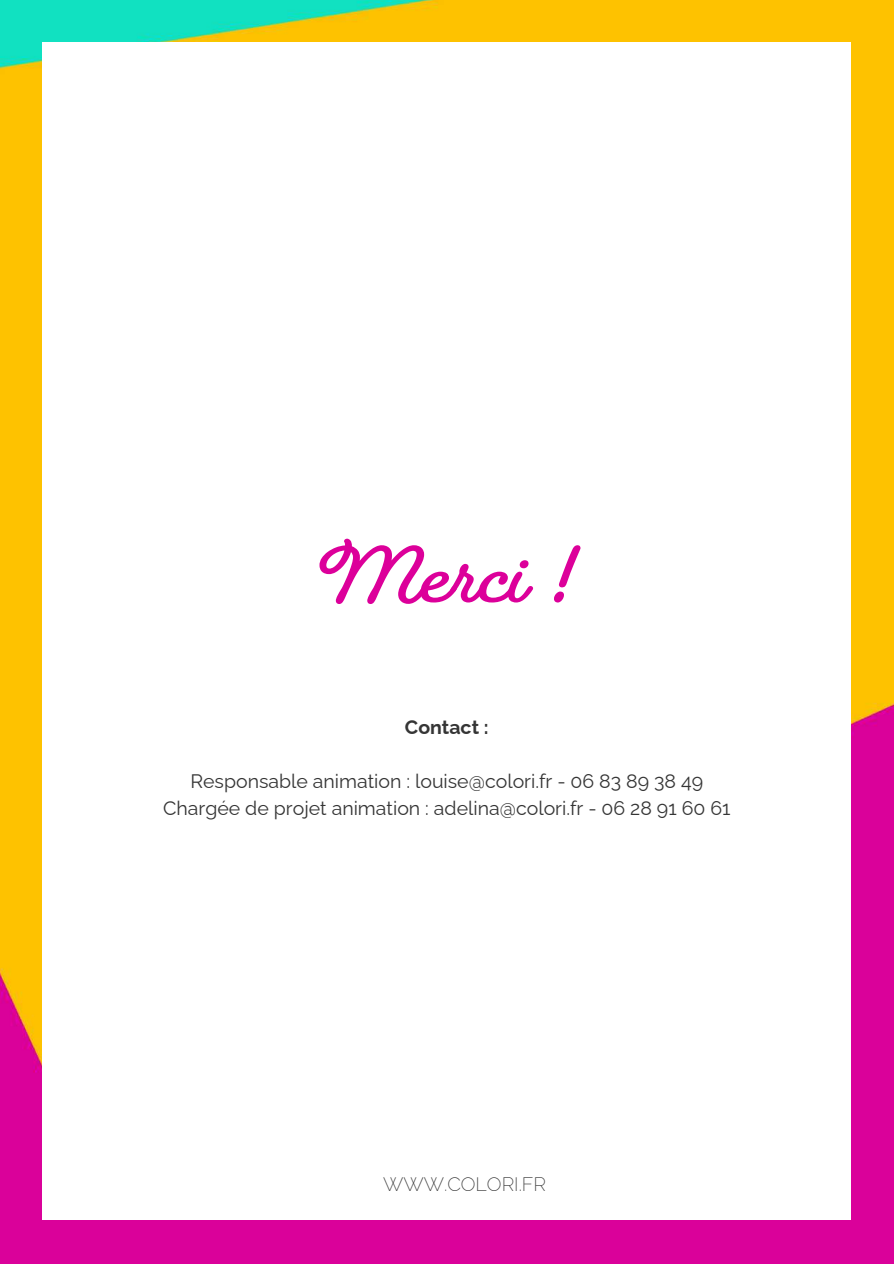
<style>
.page{position:relative;width:894px;height:1264px;background:#fff}
.page>*{position:absolute;margin:0;border:0;box-sizing:border-box;transform-origin:0 0}
.t1{font:700 72px "Fairwater Script";color:#dc009a}
.t2{font:19.5px/27px "Raleway";color:#353535;text-align:center}
.t3{font:200 19.5px "Raleway";color:#353535}
.t4{font:700 19.5px "Raleway";color:#353535}
</style>
<div class="page">
<img style="left:0;top:0;width:893px;height:1263px">
<div style="left:43px;top:43px;width:807px;height:1177px;background:#fff"></div>
<h1 class="t1" style="left:319px;top:535px;width:256px">Merci !</h1>
<p class="t4" style="left:405px;top:715px;width:85px">Contact :</p>
<p class="t2" style="left:163px;top:767px;width:568px">Responsable animation : louise@colori.fr - 06 83 89 38 49<br>Chargée de projet animation : adelina@colori.fr - 06 28 91 60 61</p>
<p class="t3" style="left:383px;top:1172px;width:164px">WWW.COLORI.FR</p>
</div>
